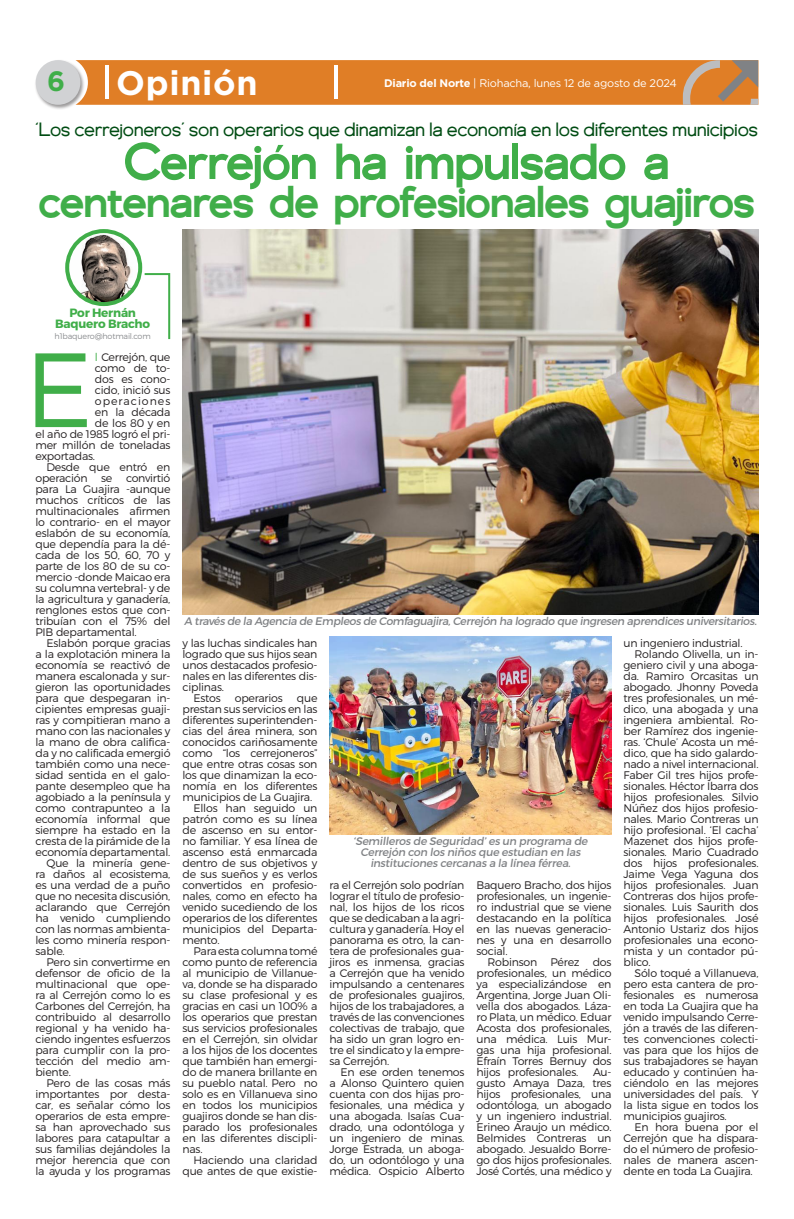
<style>
.page{position:relative;width:794px;height:1219px;background:#fff}
.page>*{position:absolute;margin:0;border:0;box-sizing:border-box;transform-origin:0 0}
.Capitular{font:105.3px "Trueno Lt";color:#40ae49}
.Título_medio_34pt{font:500 50px "Genova";letter-spacing:-.02em;color:#40ae49}
.Título_medio_34pt-2{font:500 44px "Genova";letter-spacing:-.02em;color:#40ae49}
.Capitular-2{font:700 34px "Gotham";letter-spacing:.02em;color:#fff}
.Capitular-3{font:700 28px "Gotham";color:#40ae49}
.Antetitulo{font:19px "Genova";letter-spacing:-.02em;color:#004c13}
.Pie_de_foto_Carita{font:12px/11px "Trueno Bd";letter-spacing:-.02em;color:#40ae49;text-align:center}
.Texto{font:11px/11px "Trueno Lt";letter-spacing:-.02em;color:#231f20;text-align:justify}
.Pié_de_foto{font:11px/11px "Trueno Rg It";letter-spacing:-.03em;color:#808285;text-align:center}
.Capitular-4{font:11px "Trueno Lt";letter-spacing:-.02em;color:#231f20}
.Texto-2{font:11px "Gotham";letter-spacing:-.02em;color:#fff}
.Capitular-5{font:11px "Trueno Lt";letter-spacing:.09em;color:#231f20}
.Pié_de_foto-2{font:8px "Trueno Lt";letter-spacing:-.02em;color:#8a8c8f}
.s1{font-weight:700}
.s2{color:#40ae49}
</style>
<div class="page">
<svg style="left:85px;top:60px;width:673px;height:45px;background:#dd802c"></svg>
<div style="left:35px;top:59px;width:50px;height:51px;background:#231f20;opacity:.45"></div>
<div style="left:36px;top:60px;width:44px;height:45px;background:#d1d2d4;border-radius:50%"></div>
<hr style="left:105px;top:66px;width:4px;height:33px;background:#fff">
<hr style="left:334px;top:66px;width:4px;height:33px;background:#fff">
<img style="left:182px;top:229px;width:576px;height:385px">
<img style="left:67px;top:231px;width:73px;height:73px;border-radius:36px">
<div style="left:65px;top:229px;width:77px;height:77px;border:4px solid #40ae49;border-radius:50%"></div>
<svg style="left:144px;top:273px;width:27px;height:67px"></svg>
<img style="left:329px;top:636px;width:282px;height:198px">
<p class="Capitular-2" style="left:116px;top:61px;width:143px">Opinión</p>
<p class="Capitular-3" style="left:47px;top:62px;width:19px">6</p>
<p class="Texto-2" style="left:384px;top:76px;width:294px"><span class="s1">Diario del Norte</span> | Riohacha, lunes 12 de agosto de 2024</p>
<p class="Antetitulo" style="left:35px;top:119px;width:724px">‘Los cerrejoneros’ son operarios que dinamizan la economía en los diferentes municipios</p>
<p class="Título_medio_34pt" style="left:124px;top:131px;width:547px">Cerrejón ha impulsado a</p>
<p class="Título_medio_34pt-2" style="left:39px;top:175px;width:718px">centenares de profesionales guajiros</p>
<p class="Pie_de_foto_Carita" style="left:55px;top:307px;width:96px">Por Hernán<br>Baquero Bracho</p>
<p class="Pié_de_foto-2" style="left:55px;top:331px;width:98px">h1baquero@hotmail.com</p>
<p class="Capitular" style="left:24px;top:325px;width:70px">E</p>
<p class="Capitular-4" style="left:95px;top:350px;width:77px"><span class="s2">l</span> Cerrejón, que</p>
<p class="Capitular-4" style="left:95px;top:361px;width:77px">como de to-</p>
<p class="Capitular-4" style="left:95px;top:372px;width:77px">dos es cono-</p>
<p class="Capitular-4" style="left:95px;top:383px;width:77px">cido, inició sus</p>
<p class="Capitular-5" style="left:95px;top:394px;width:77px">operaciones</p>
<p class="Capitular-4" style="left:95px;top:405px;width:77px">en la década</p>
<p class="Capitular-4" style="left:95px;top:416px;width:77px">de los 80 y en</p>
<p class="Capitular-4" style="left:35px;top:427px;width:136px">el año de 1985 logró el pri-</p>
<p class="Capitular-4" style="left:35px;top:438px;width:136px">mer millón de toneladas</p>
<p class="Capitular-4" style="left:35px;top:449px;width:61px">exportadas.</p>
<p class="Texto" style="left:35px;top:461px;width:136px;text-indent:11px">Desde que entró en operación se convirtió para La Guajira -aunque muchos críticos de las multinacionales afirmen lo contrario- en el mayor eslabón de su economía, que dependía para la dé&shy;cada de los 50, 60, 70 y parte de los 80 de su co&shy;mercio -donde Maicao era su columna vertebral- y de la agricultura y ganadería, renglones estos que con&shy;tribuían con el 75% del PIB departamental.</p>
<p class="Texto" style="left:35px;top:637px;width:136px;text-indent:11px">Eslabón porque gracias a la explotación minera la economía se reactivó de manera escalonada y sur&shy;gieron las oportunidades para que despegaran in&shy;cipientes empresas guaji&shy;ras y compitieran mano a mano con las nacionales y la mano de obra califica&shy;da y no calificada emergió también como una nece&shy;sidad sentida en el galo&shy;pante desempleo que ha agobiado a la península y como contrapunteo a la economía informal que siempre ha estado en la cresta de la pirámide de la economía departamental.</p>
<p class="Texto" style="left:35px;top:857px;width:136px;text-indent:11px">Que la minería gene&shy;ra daños al ecosistema, es una verdad de a puño que no necesita discusión, aclarando que Cerrejón ha venido cumpliendo con las normas ambienta&shy;les como minería respon&shy;sable.</p>
<p class="Texto" style="left:35px;top:956px;width:136px;text-indent:11px">Pero sin convertirme en defensor de oficio de la multinacional que ope&shy;ra al Cerrejón como lo es Carbones del Cerrejón, ha contribuido al desarrollo regional y ha venido ha&shy;ciendo ingentes esfuerzos para cumplir con la pro&shy;tección del medio am&shy;biente.</p>
<p class="Texto" style="left:35px;top:1077px;width:136px;text-indent:11px">Pero de las cosas más importantes por desta&shy;car, es señalar cómo los operarios de esta empre&shy;sa han aprovechado sus labores para catapultar a sus familias dejándoles la mejor herencia que con la ayuda y los programas</p>
<p class="Pié_de_foto" style="left:184px;top:616px;width:574px">A través de la Agencia de Empleos de Comfaguajira, Cerrejón ha logrado que ingresen aprendices universitarios.</p>
<p class="Texto" style="left:182px;top:637px;width:136px">y las luchas sindicales han logrado que sus hijos sean unos destacados profesio&shy;nales en las diferentes dis&shy;ciplinas.</p>
<p class="Texto" style="left:193px;top:692px;width:29px">Estos</p>
<p class="Texto" style="left:235px;top:692px;width:49px">operarios</p>
<p class="Texto" style="left:182px;top:692px;width:136px;text-indent:114px">que prestan sus servicios en las diferentes superintenden&shy;cias del área minera, son conocidos cariñosamente como “los cerrejoneros” que entre otras cosas son los que dinamizan la eco&shy;nomía en los diferentes municipios de La Guajira.</p>
<p class="Texto" style="left:182px;top:802px;width:136px;text-indent:11px">Ellos han seguido un patrón como es su línea de ascenso en su entor&shy;no familiar. Y esa línea de ascenso está enmarcada dentro de sus objetivos y de sus sueños y es verlos convertidos en profesio&shy;nales, como en efecto ha venido sucediendo de los operarios de los diferentes municipios del Departa&shy;mento.</p>
<p class="Texto" style="left:182px;top:945px;width:136px;text-indent:11px">Para esta columna tomé como punto de referencia al municipio de Villanue&shy;va, donde se ha disparado su clase profesional y es gracias en casi un 100% a los operarios que prestan sus servicios profesionales en el Cerrejón, sin olvidar a los hijos de los docentes que también han emergi&shy;do de manera brillante en su pueblo natal. Pero no solo es en Villanueva sino en todos los municipios guajiros donde se han dis&shy;parado los profesionales en las diferentes discipli&shy;nas.</p>
<p class="Texto" style="left:182px;top:1154px;width:136px;text-align:right">Haciendo una claridad que antes de que existie-</p>
<p class="Pié_de_foto" style="left:353px;top:836px;width:236px">‘Semilleros de Seguridad’ es un programa de<br>Cerrejón con los niños que estudian en las instituciones cercanas a la línea férrea.</p>
<p class="Texto" style="left:329px;top:879px;width:136px">ra el Cerrejón solo podrían lograr el título de profesio&shy;nal, los hijos de los ricos que se dedicaban a la agri&shy;cultura y ganadería. Hoy el panorama es otro, la can&shy;tera de profesionales gua&shy;jiros es inmensa, gracias a Cerrejón que ha venido impulsando a centenares de profesionales guajiros, hijos de los trabajadores, a través de las convenciones colectivas de trabajo, que ha sido un gran logro en&shy;tre el sindicato y la empre&shy;sa Cerrejón.</p>
<p class="Texto" style="left:329px;top:1066px;width:136px;text-indent:11px">En ese orden tenemos a Alonso Quintero quien cuenta con dos hijas pro&shy;fesionales, una médica y una abogada. Isaías Cua&shy;drado, una odontóloga y un ingeniero de minas.<br>Jorge Estrada, un aboga&shy;do, un odontólogo y una médica. Ospicio Alberto</p>
<p class="Texto" style="left:476px;top:879px;width:136px">Baquero Bracho, dos hijos profesionales, un ingenie&shy;ro industrial que se viene destacando en la política en las nuevas generacio&shy;nes y una en desarrollo social.</p>
<p class="Texto" style="left:476px;top:956px;width:136px;text-indent:11px">Robinson Pérez dos profesionales, un médico ya especializándose en Argentina, Jorge Juan Oli&shy;vella dos abogados. Láza&shy;ro Plata, un médico. Eduar Acosta dos profesionales, una médica. Luis Mur&shy;gas una hija profesional.<br>Efraín Torres Bernuy dos hijos profesionales.</p>
<p class="Texto" style="left:476px;top:1066px;width:136px;text-indent:117px">Au&shy;gusto Amaya Daza, tres hijos profesionales, una odontóloga, un abogado y un ingeniero industrial.<br>Erineo Araujo un médico.<br>Belmides Contreras un abogado. Jesualdo Borre&shy;go dos hijos profesionales.<br>José Cortés, una médico y</p>
<p class="Texto" style="left:623px;top:637px;width:121px">un ingeniero industrial.</p>
<p class="Texto" style="left:623px;top:648px;width:136px;text-indent:11px">Rolando Olivella, un in&shy;geniero civil y una aboga&shy;da. Ramiro Orcasitas un abogado. Jhonny Poveda tres profesionales, un mé&shy;dico, una abogada y una ingeniera ambiental. Ro&shy;ber Ramírez dos ingenie&shy;ras. ‘Chule’ Acosta un mé&shy;dico, que ha sido galardo&shy;nado a nivel internacional.<br>Faber Gil tres hijos profe&shy;sionales. Héctor Ibarra dos hijos profesionales. Silvio Núñez dos hijos profesio&shy;nales. Mario Contreras un hijo profesional. ‘El cacha’ Mazenet dos hijos profe&shy;sionales. Mario Cuadrado dos hijos profesionales.<br>Jaime Vega Yaguna dos hijos profesionales. Juan Contreras dos hijos profe&shy;sionales. Luis Saurith dos hijos profesionales. José Antonio Ustariz dos hijos profesionales una econo&shy;mista y un contador pú&shy;blico.</p>
<p class="Texto" style="left:623px;top:967px;width:136px;text-indent:11px">Sólo toqué a Villanueva, pero esta cantera de pro&shy;fesionales es numerosa en toda La Guajira que ha venido impulsando Cerre&shy;jón a través de las diferen&shy;tes convenciones colecti&shy;vas para que los hijos de sus trabajadores se hayan educado y continúen ha&shy;ciéndolo en las mejores universidades del país. Y la lista sigue en todos los municipios guajiros.</p>
<p class="Texto" style="left:623px;top:1121px;width:136px;text-indent:11px">En hora buena por el Cerrejón que ha dispara&shy;do el número de profesio&shy;nales de manera ascen&shy;dente en toda La Guajira.</p>
</div>
